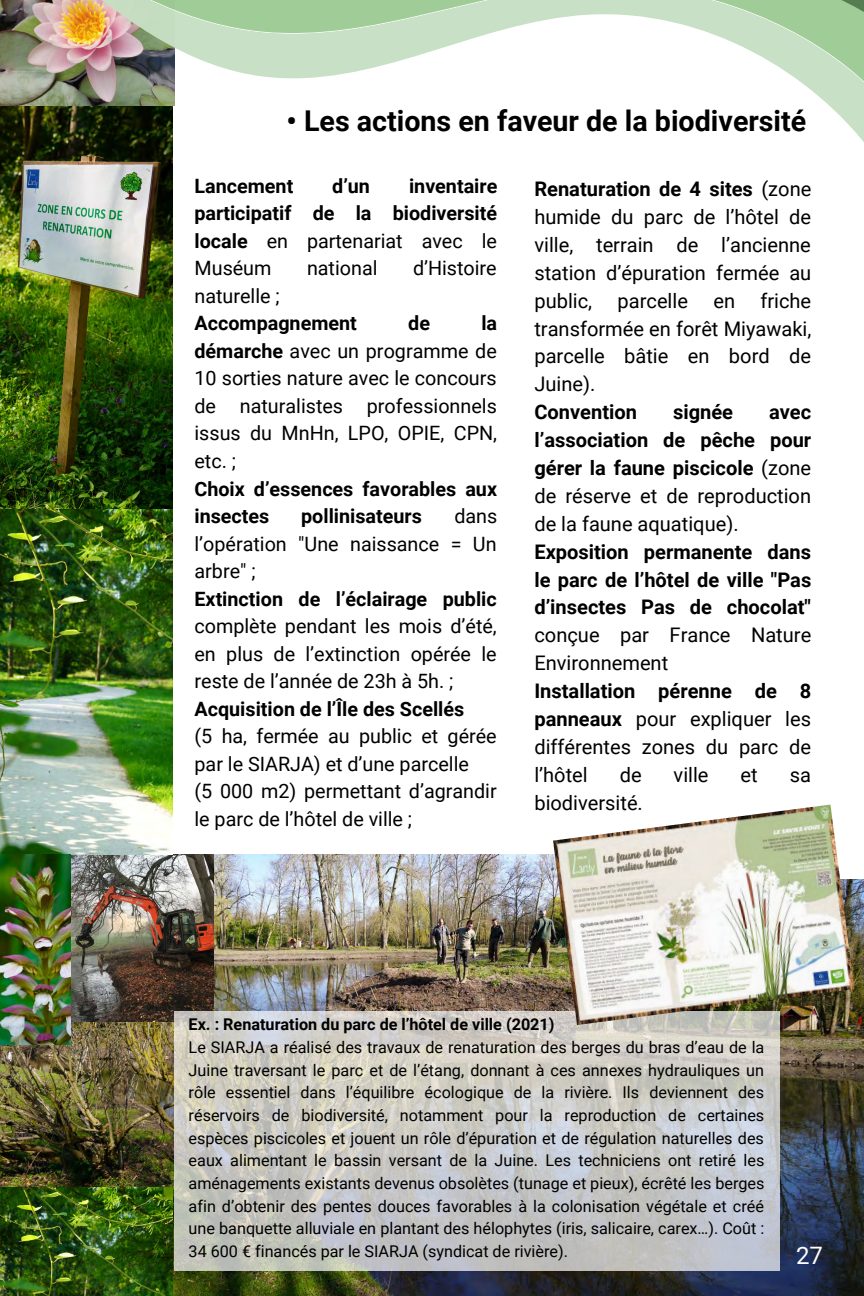
<style>
.page{position:relative;width:864px;height:1296px;background:#fff}
.page>*{position:absolute;margin:0;border:0;box-sizing:border-box;transform-origin:0 0}
.t1{font:700 28.6px "Roboto";color:#000}
.t2{font:24px "Roboto";color:#fff}
.t3{font:20.1px/27.9px "Roboto";color:#000;text-align:justify}
.t4{font:700 20.1px/27.9px "Roboto";color:#000;text-align:justify}
.t5{font:19.8px/27.5px "Roboto";color:#000;text-align:justify}
.t6{font:700 19.8px/27.5px "Roboto";color:#000;text-align:justify}
.t7{font:16.2px/22.7px "Roboto";color:#000;text-align:justify}
.t8{font:700 16.2px "Roboto";color:#000}
.s1{font-weight:400}
.s2{font-weight:700}
</style>
<div class="page">
<img style="left:0;top:288px;width:172px;height:221px">
<img style="left:0;top:879px;width:864px;height:417px">
<img style="left:70px;top:854px;width:144px;height:168px">
<img style="left:214px;top:854px;width:339px;height:157px">
<svg style="left:174px;top:1011px;width:606px;height:259px;background:#cac9c6"></svg>
<img style="left:553px;top:805px;width:301px;height:220px">
<img style="left:0;top:1188px;width:172px;height:108px">
<img style="left:0;top:509px;width:172px;height:345px">
<img style="left:0;top:854px;width:70px;height:190px">
<img style="left:0;top:194px;width:173px;height:94px">
<svg style="left:0;top:82px;width:864px;height:110px"></svg>
<img style="left:0;top:0;width:864px;height:82px">
<p class="t1" style="left:287px;top:105px;width:521px">• Les actions en faveur de la biodiversité</p>
<p class="t6" style="left:195px;top:172px;width:100px">Lancement</p>
<p class="t6" style="left:332px;top:172px;width:39px">d’un</p>
<p class="t6" style="left:195px;top:172px;width:304px;text-indent:215px">inventaire participatif de la biodiversité locale <span class="s1">en partenariat avec le Muséum</span></p>
<p class="t5" style="left:307px;top:255px;width:72px">national</p>
<p class="t5" style="left:413px;top:255px;width:85px">d’Histoire</p>
<p class="t5" style="left:195px;top:282px;width:87px">naturelle ;</p>
<p class="t6" style="left:195px;top:310px;width:164px">Accompagnement</p>
<p class="t6" style="left:408px;top:310px;width:23px">de</p>
<p class="t5" style="left:195px;top:310px;width:304px;text-indent:287px"><span class="s2">la démarche</span> avec un programme de 10 sorties nature avec le concours de naturalistes professionnels issus du MnHn, LPO, OPIE, CPN, etc. ;</p>
<p class="t6" style="left:195px;top:475px;width:304px">Choix d’essences favorables aux insectes</p>
<p class="t5" style="left:195px;top:503px;width:304px;text-indent:260px">dans l’opération "Une naissance = Un arbre" ;</p>
<p class="t5" style="left:195px;top:585px;width:304px"><span class="s2">Extinction de l’éclairage public </span>complète pendant les mois d’été, en plus de l’extinction opérée le reste de l’année de 23h à 5h. ;</p>
<p class="t6" style="left:195px;top:695px;width:271px">Acquisition de l’Île des Scellés</p>
<p class="t5" style="left:195px;top:723px;width:304px">(5 ha, fermée au public et gérée par le SIARJA) et d’une parcelle</p>
<p class="t5" style="left:195px;top:778px;width:304px">(5 000 m2) permettant d’agrandir le parc de l’hôtel de ville ;</p>
<p class="t6" style="left:301px;top:503px;width:122px">pollinisateurs</p>
<p class="t3" style="left:534px;top:175px;width:278px"><span class="s2">Renaturation de 4 sites</span> (zone humide du parc de l’hôtel de ville, terrain de l’ancienne station d’épuration fermée au public,</p>
<p class="t3" style="left:534px;top:287px;width:279px;text-indent:226px">friche transformée en forêt Miyawaki, parcelle bâtie en bord de Juine).</p>
<p class="t4" style="left:534px;top:398px;width:104px">Convention</p>
<p class="t4" style="left:673px;top:398px;width:62px">signée</p>
<p class="t3" style="left:618px;top:287px;width:72px">parcelle</p>
<p class="t3" style="left:713px;top:287px;width:23px">en</p>
<p class="t3" style="left:534px;top:398px;width:278px;text-indent:235px"><span class="s2">avec l’association de pêche pour gérer la faune piscicole</span> (zone de réserve et de reproduction de la faune aquatique).</p>
<p class="t4" style="left:534px;top:538px;width:278px">Exposition permanente dans le parc de l’hôtel de ville "Pas d’insectes Pas de chocolat" <span class="s1">conçue par France Nature Environnement</span></p>
<p class="t3" style="left:534px;top:677px;width:278px"><span class="s2">Installation pérenne de 8 panneaux</span> pour expliquer les différentes zones du parc de l’hôtel</p>
<p class="t3" style="left:620px;top:761px;width:23px">de</p>
<p class="t3" style="left:674px;top:761px;width:36px">ville</p>
<p class="t3" style="left:741px;top:761px;width:19px">et</p>
<p class="t3" style="left:790px;top:761px;width:23px">sa</p>
<p class="t3" style="left:534px;top:789px;width:110px">biodiversité.</p>
<p class="t8" style="left:189px;top:1015px;width:367px">Ex. : Renaturation du parc de l’hôtel de ville (2021)</p>
<p class="t7" style="left:189px;top:1036px;width:577px">Le SIARJA a réalisé des travaux de renaturation des berges du bras d’eau de la Juine traversant le parc et de l’étang, donnant à ces annexes hydrauliques un rôle essentiel dans l’équilibre écologique de la rivière. Ils deviennent des réservoirs de biodiversité, notamment pour la reproduction de certaines espèces piscicoles et jouent un rôle d’épuration et de régulation naturelles des eaux alimentant le bassin versant de la Juine. Les techniciens ont retiré les aménagements existants devenus obsolètes (tunage et pieux), écrêté les berges afin d’obtenir des pentes douces favorables à la colonisation végétale et créé une banquette alluviale en plantant des hélophytes (iris, salicaire, carex…). Coût :<br>34 600 € financés par le SIARJA (syndicat de rivière).</p>
<p class="t2" style="left:796px;top:1242px;width:28px">27</p>
</div>
